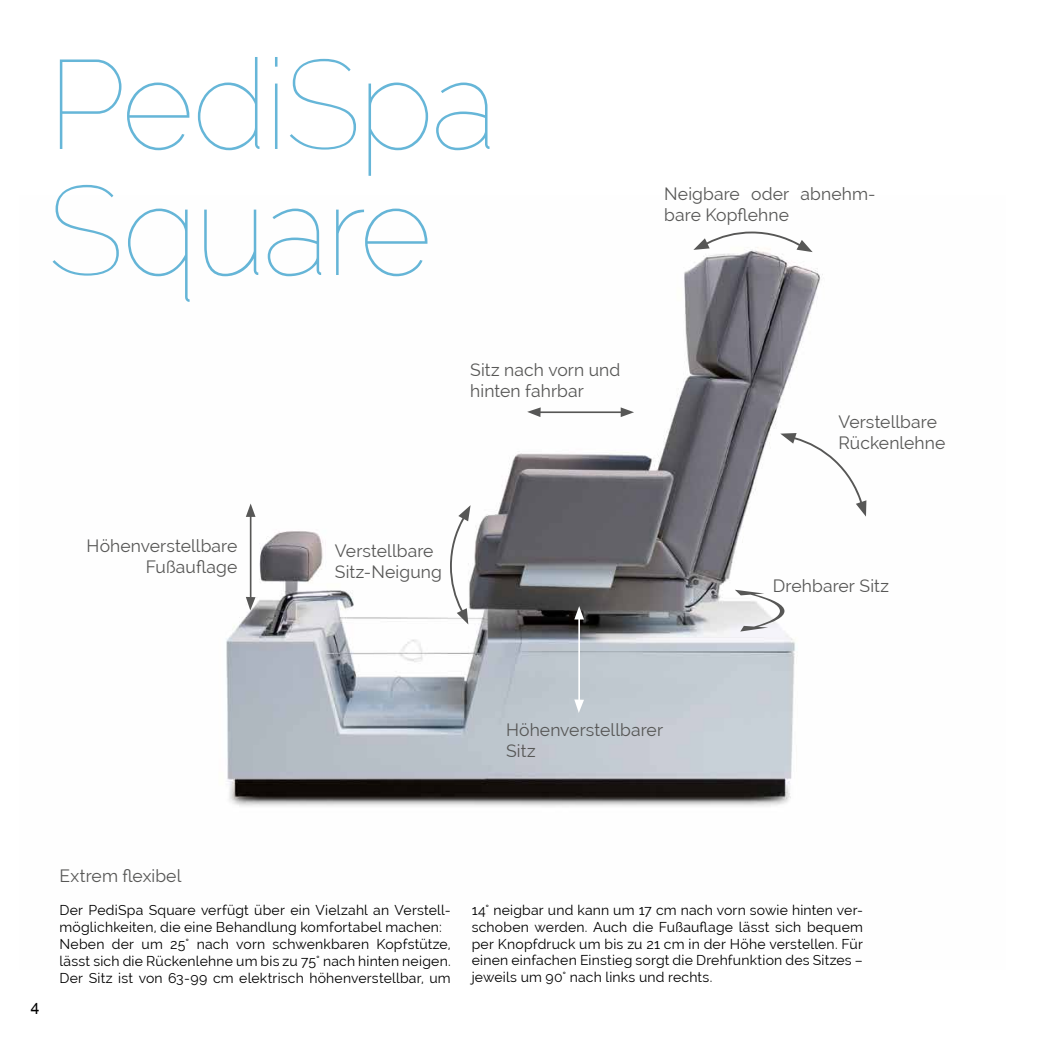
<style>
.page{position:relative;width:1042px;height:1042px;background:#fff}
.page>*{position:absolute;margin:0;border:0;box-sizing:border-box;transform-origin:0 0}
.t1{font:100 126px/126px "Raleway";letter-spacing:-.03em;color:#66b6d8}
.t2{font:17.5px/21px "Raleway";letter-spacing:.005em;color:#575756}
.t3{font:15.75px "Arial";color:#000}
.t4{font:14px/16.8px "Raleway";letter-spacing:.015em;color:#000}
</style>
<div class="page">
<img style="left:226px;top:231px;width:641px;height:576px">
<svg style="left:450px;top:505px;width:20px;height:119px"></svg>
<svg style="left:574px;top:606px;width:10px;height:107px"></svg>
<svg style="left:780px;top:433px;width:86px;height:83px"></svg>
<svg style="left:246px;top:503px;width:9px;height:107px"></svg>
<svg style="left:693px;top:232px;width:119px;height:20px"></svg>
<svg style="left:527px;top:407px;width:107px;height:10px"></svg>
<svg style="left:735px;top:590px;width:49px;height:41px"></svg>
<h1 class="t1" style="left:47px;top:41px;width:452px">PediSpa<br>Square</h1>
<p class="t2" style="left:87px;top:535px;width:152px;text-align:right">Höhenverstellbare<br>Fußauflage</p>
<p class="t2" style="left:470px;top:359px;width:151px">Sitz nach vorn und hinten fahrbar</p>
<p class="t2" style="left:335px;top:540px;width:109px">Verstellbare<br>Sitz-Neigung</p>
<p class="t2" style="left:664px;top:183px;width:213px">Neigbare oder abnehm&shy;bare Kopflehne</p>
<p class="t2" style="left:838px;top:411px;width:108px">Verstellbare<br>Rückenlehne</p>
<p class="t2" style="left:773px;top:575px;width:118px">Drehbarer Sitz</p>
<p class="t2" style="left:506px;top:720px;width:159px">Höhenverstellbarer<br>Sitz</p>
<p class="t3" style="left:31px;top:998px;width:10px">4</p>
<p class="t2" style="left:60px;top:865px;width:123px">Extrem flexibel</p>
<p class="t4" style="left:60px;top:902px;width:393px">Der PediSpa Square verfügt über ein Vielzahl an Verstell&shy;möglichkeiten, die eine Behandlung komfortabel machen:<br>Neben der um 25° nach vorn schwenkbaren Kopfstütze, lässt sich die Rückenlehne um bis zu 75° nach hinten neigen.<br>Der Sitz ist von 63-99 cm elektrisch höhenverstellbar, um</p>
<p class="t4" style="left:472px;top:901px;width:393px;text-align:justify">14° neigbar und kann um 17 cm nach vorn sowie hinten ver&shy;schoben werden. Auch die Fußauflage lässt sich bequem per Knopfdruck um bis zu 21 cm in der Höhe verstellen. Für einen einfachen Einstieg sorgt die Drehfunktion des Sitzes – jeweils um 90° nach links und rechts.</p>
</div>
